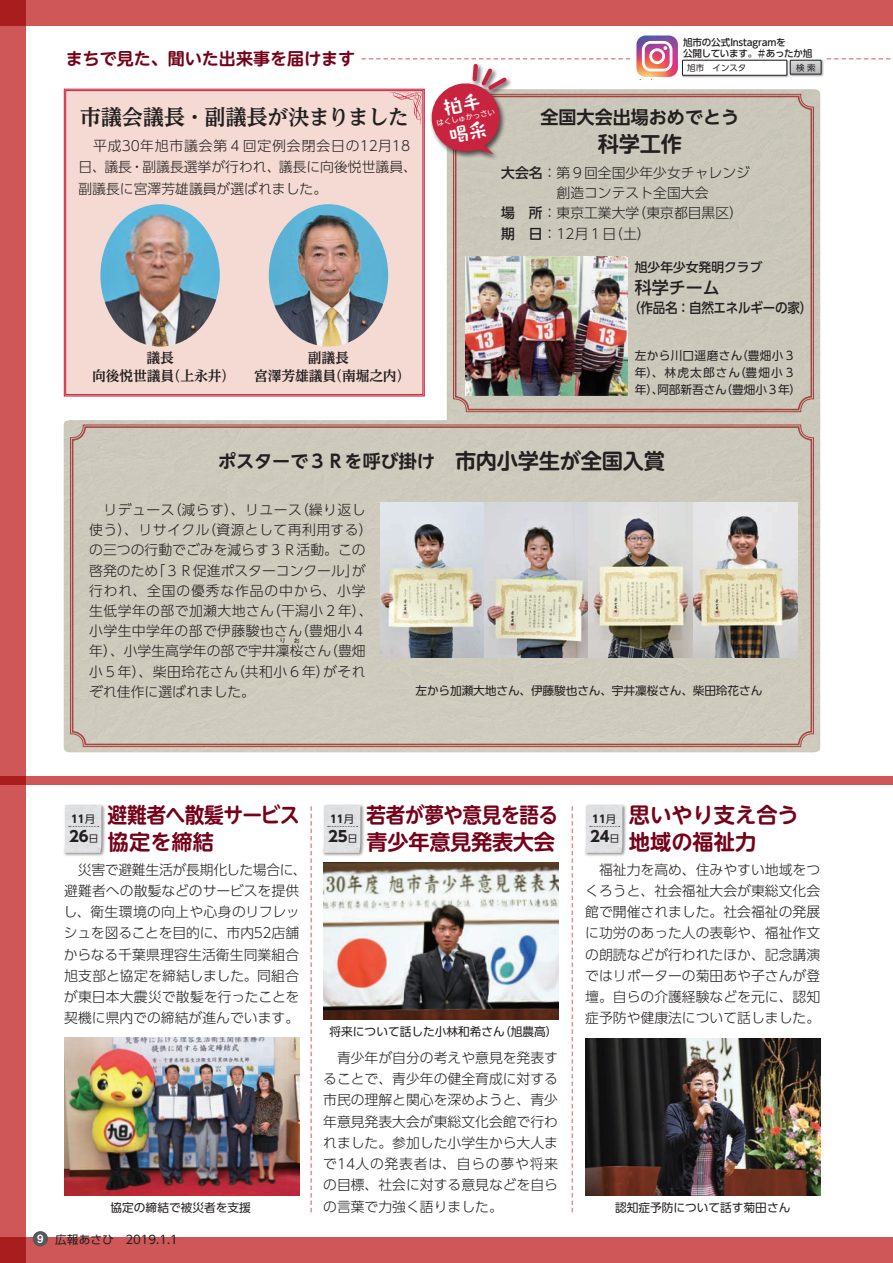
<style>
.page{position:relative;width:893px;height:1263px;background:#fff}
.page>*{position:absolute;margin:0;border:0;box-sizing:border-box;transform-origin:0 0}
.t1{font:700 21.3px/27.6px "UD Shin M Go Pro De";letter-spacing:-.015em;color:#750219;scale:.92 1}
.t2{font:700 21.3px "UD Reimin Pro";letter-spacing:-.015em;color:#231f20}
.t3{font:700 21.3px/27.6px "UD Shin M Go Pro De";letter-spacing:-.015em;color:#750219;scale:.93 1}
.t4{font:700 21.3px/27.6px "UD Shin M Go Pro De";letter-spacing:-.015em;color:#750219}
.t5{font:700 21.3px "UD Shin M Go Pro De";letter-spacing:-.01em;color:#231f20}
.t6{font:700 19.2px/28.7px "Takarhythm Min De";color:#fff}
.t7{font:700 18px "UD Shin Go NT Pro De";color:#231f20}
.t8{font:700 16.95px "UD Shin M Go Pro De";color:#750219}
.t9{font:500 16.95px "UD Shin Go Pro";color:#231f20}
.t10{font:700 14.85px "UD Shin Go Pro";color:#231f20}
.t11{font:300 13.8px/21.3px "UD Shin Go Pro";color:#231f20}
.t12{font:700 13.8px/18.1px "UD Reimin Pro";letter-spacing:-.015em;color:#231f20}
.t13{font:300 13.8px "UD Shin Go Pro";letter-spacing:.06em;color:#231f20}
.t14{font:500 13.8px "UD Shin Go Pro";letter-spacing:-.02em;color:#231f20;scale:.91 1}
.t15{font:300 13.8px "UD Shin Go Pro";letter-spacing:.03em;color:#231f20}
.t16{font:300 13.8px "UD Shin Go Pro";letter-spacing:.035em;color:#231f20}
.t17{font:500 12.75px "UD Shin Go Pro";color:#231f20}
.t18{font:11.7px "UD Shin Go Pro";color:#231f20}
.t19{font:11.7px/17px "UD Shin Go Pro";letter-spacing:.085em;color:#231f20}
.t20{font:11.7px/17px "UD Shin Go Pro";letter-spacing:.025em;color:#231f20}
.t21{font:11.55px "Midashi Go Pro MB31";color:#fff}
.t22{font:700 10.5px "UD Shin Go Pro";color:#231f20}
.t23{font:500 9.6px/11.7px "UD Shin Go Pro";letter-spacing:-.02em;color:#231f20}
.t24{font:9.6px "UD Shin Go Pro";color:#231f20}
.t25{font:8.4px "UD Shin Go Pro";color:#231f20}
.t26{font:7.5px "UD Shin M Go Pro";color:#fff}
.t27{font:300 6.45px "UD Shin Go Pro";color:#231f20}
.s1{font-weight:500}
.s2{font-weight:400}
</style>
<div class="page">
<div style="left:0;top:1237px;width:893px;height:26px;background:#d05758"></div>
<div style="left:0;top:0;width:893px;height:26px;background:#d05758"></div>
<div style="left:0;top:0;width:26px;height:1263px;background:#d05758"></div>
<div style="left:0;top:776px;width:893px;height:8px;background:#d05758"></div>
<svg style="left:827px;top:58px;width:64px;height:2px"></svg>
<img style="left:64px;top:89px;width:756px;height:663px">
<div style="left:453px;top:94px;width:361px;height:318px;background:#cbc7ba"></div>
<div style="left:455px;top:96px;width:357px;height:314px;border:2px solid #d05758;border-radius:13px"></div>
<div style="left:70px;top:424px;width:744px;height:323px;background:#cdcabd"></div>
<div style="left:72px;top:426px;width:740px;height:319px;border:2px solid #d05758;border-radius:13px"></div>
<div style="left:63px;top:88px;width:362px;height:309px;background:#f4dad2"></div>
<div style="left:66px;top:90px;width:357px;height:305px;border:1px solid #c8233f"></div>
<img style="left:323px;top:862px;width:235px;height:158px">
<div style="left:322px;top:803px;width:43px;height:54px;background:#231f20;opacity:.5"></div>
<div style="left:323px;top:805px;width:37px;height:48px;background:#e0e1e3"></div>
<svg style="left:328px;top:826px;width:30px;height:1px"></svg>
<svg style="left:572px;top:806px;width:1px;height:406px"></svg>
<svg style="left:310px;top:806px;width:2px;height:406px"></svg>
<img style="left:64px;top:1038px;width:235px;height:157px">
<div style="left:63px;top:803px;width:43px;height:54px;background:#231f20;opacity:.5"></div>
<div style="left:64px;top:805px;width:37px;height:48px;background:#e0e1e3"></div>
<svg style="left:69px;top:826px;width:30px;height:1px"></svg>
<div style="left:584px;top:803px;width:43px;height:54px;background:#231f20;opacity:.5"></div>
<div style="left:585px;top:805px;width:37px;height:48px;background:#e0e1e3"></div>
<svg style="left:590px;top:826px;width:30px;height:1px"></svg>
<img style="left:465px;top:256px;width:162px;height:139px">
<img style="left:100px;top:204px;width:120px;height:143px">
<img style="left:269px;top:204px;width:119px;height:143px">
<img style="left:585px;top:1039px;width:235px;height:156px">
<img style="left:381px;top:503px;width:416px;height:155px">
<div style="left:429px;top:61px;width:84px;height:99px;background:#231f20;opacity:.75"></div>
<svg style="left:361px;top:58px;width:269px;height:97px"></svg>
<div style="left:33px;top:1231px;width:15px;height:15px;background:#57585a;border-radius:50%"></div>
<img style="left:790px;top:59px;width:34px;height:18px">
<div style="left:790px;top:61px;width:31px;height:14px;background:#595759"></div>
<svg style="left:792px;top:62px;width:27px;height:10px"></svg>
<div style="left:790px;top:60px;width:31px;height:14px;border:1px solid #231f20"></div>
<img style="left:682px;top:59px;width:108px;height:19px">
<div style="left:682px;top:60px;width:105px;height:15px;background:#fff"></div>
<div style="left:682px;top:60px;width:105px;height:15px;border:1px solid #231f20"></div>
<svg style="left:636px;top:35px;width:42px;height:42px"></svg>
<p class="t8" style="left:66px;top:45px;width:291px">まちで見た、聞いた出来事を届けます</p>
<p class="t23" style="left:683px;top:36px;width:131px">旭市の公式Instagramを<br>公開しています。＃あったか旭</p>
<p class="t25" style="left:796px;top:61px;width:21px">検索</p>
<p class="t25" style="left:687px;top:61px;width:61px">旭市　インスタ</p>
<h1 class="t2" style="left:80px;top:99px;width:331px">市議会議長・副議長が決まりました</h1>
<p class="t11" style="left:78px;top:135px;width:340px">　平成30年旭市議会第４回定例会閉会日の12月18日、議長・副議長選挙が行われ、議長に向後悦世議員、副議長に宮澤芳雄議員が選ばれました。</p>
<h2 class="t6" style="left:440px;top:93px;width:40px;rotate:-12deg">拍手喝采</h2>
<p class="t26" style="left:435px;top:118px;width:61px;rotate:-12deg">はくしゅかっさい</p>
<h3 class="t7" style="left:540px;top:103px;width:200px">全国大会出場おめでとう</h3>
<h1 class="t5" style="left:598px;top:126px;width:86px">科学工作</h1>
<p class="t11" style="left:501px;top:162px;width:250px"><span class="s1">大会名</span>：第９回全国少年少女チャレンジ</p>
<p class="t11" style="left:501px;top:182px;width:209px">　　　　創造コンテスト全国大会</p>
<p class="t11" style="left:632px;top:202px;width:112px">（東京都目黒区(</p>
<p class="t11" style="left:501px;top:203px;width:151px;line-height:20.2px"><span class="s1">場　所</span>：東京工業大学<span class="s1">期　日</span>：12月１（日土(</p>
<p class="t17" style="left:635px;top:257px;width:129px">旭少年少女発明クラブ</p>
<p class="t9" style="left:635px;top:273px;width:87px">科学チーム</p>
<p class="t14" style="left:628px;top:297px;width:204px">（作品名：自然エネルギーの家(</p>
<p class="t12" style="left:167px;top:348px;width:70px;text-indent:-20px">議長<br>（上永井(</p>
<p class="t12" style="left:92px;top:366px;width:84px">向後悦世議員</p>
<p class="t12" style="left:329px;top:348px;width:83px;text-indent:-21px">副議長<br>（南堀之内(</p>
<p class="t12" style="left:254px;top:366px;width:84px">宮澤芳雄議員</p>
<p class="t18" style="left:736px;top:346px;width:61px">（豊畑小３</p>
<p class="t20" style="left:734px;top:347px;width:63px;text-indent:-99px">左から川口遥磨さん<br>（豊畑小３</p>
<p class="t19" style="left:721px;top:364px;width:82px;text-indent:-86px">年）、林虎太郎さん<br>（豊畑小３年(</p>
<p class="t18" style="left:635px;top:380px;width:30px">年）、</p>
<p class="t18" style="left:657px;top:380px;width:71px">阿部新吾さん</p>
<h3 class="t7" style="left:218px;top:447px;width:218px">ポスターで３Ｒを呼び掛け</h3>
<p class="t11" style="left:89px;top:498px;width:87px">　リデュース</p>
<p class="t11" style="left:168px;top:498px;width:136px">（減らす）、リユース</p>
<p class="t11" style="left:295px;top:498px;width:72px">（繰り返し</p>
<p class="t11" style="left:89px;top:519px;width:122px">使う）、リサイクル</p>
<p class="t11" style="left:89px;top:539px;width:278px">の三つの行動でごみを減らす３Ｒ活動。この</p>
<p class="t11" style="left:151px;top:559px;width:216px">「３Ｒ促進ポスターコンクールが」</p>
<p class="t16" style="left:203px;top:519px;width:171px">（資源として再利用する(</p>
<p class="t11" style="left:89px;top:559px;width:71px">啓発のため</p>
<p class="t13" style="left:89px;top:579px;width:278px">行われ、全国の優秀な作品の中から、小学</p>
<p class="t11" style="left:267px;top:599px;width:107px">（干潟小２年、(</p>
<p class="t15" style="left:89px;top:599px;width:186px">生低学年の部で加瀬大地さん</p>
<h1 class="t5" style="left:455px;top:444px;width:211px">市内小学生が全国入賞</h1>
<p class="t11" style="left:295px;top:620px;width:72px">（豊畑小４</p>
<p class="t11" style="left:89px;top:620px;width:243px;line-height:20.2px">小学生中学年の部で伊藤駿也さん<br>年）、小学生高学年の部で宇井凜桜さん</p>
<p class="t27" style="left:280px;top:636px;width:8px">り</p>
<p class="t27" style="left:293px;top:636px;width:8px">お</p>
<p class="t11" style="left:323px;top:640px;width:44px;line-height:20.2px">（豊畑がそれ</p>
<p class="t11" style="left:89px;top:661px;width:167px;line-height:20.2px">小５年）、柴田玲花さんぞれ佳作に選ばれました。</p>
<p class="t11" style="left:231px;top:660px;width:100px">（共和小６年）</p>
<p class="t18" style="left:416px;top:681px;width:348px">左から加瀬大地さん、伊藤駿也さん、宇井凜桜さん、柴田玲花さん</p>
<p class="t22" style="left:71px;top:811px;width:26px">11<span class="s2">月</span></p>
<p class="t24" style="left:89px;top:831px;width:11px">日</p>
<p class="t10" style="left:69px;top:824px;width:21px">26</p>
<h1 class="t3" style="left:108px;top:800px;width:208px">避難者へ散髪サービス協定を締結</h1>
<p class="t11" style="left:63px;top:858px;width:245px">　災害で避難生活が長期化した場合に、避難者への散髪などのサービスを提供し、衛生環境の向上や心身のリフレッシュを図ることを目的に、市内52店舗からなる千葉県理容生活衛生同業組合旭支部と協定を締結しました。同組合が東日本大震災で散髪を行ったことを契機に県内での締結が進んでいます。</p>
<p class="t21" style="left:37px;top:1229px;width:8px">9</p>
<p class="t18" style="left:111px;top:1198px;width:142px">協定の締結で被災者を支援</p>
<p class="t18" style="left:55px;top:1230px;width:60px">広報あさひ</p>
<p class="t18" style="left:125px;top:1230px;width:54px">2019.1.1</p>
<p class="t22" style="left:330px;top:811px;width:26px">11<span class="s2">月</span></p>
<p class="t24" style="left:348px;top:831px;width:11px">日</p>
<p class="t10" style="left:328px;top:824px;width:21px">25</p>
<h1 class="t1" style="left:367px;top:800px;width:210px">若者が夢や意見を語る青少年意見発表大会</h1>
<p class="t18" style="left:499px;top:1022px;width:60px">（旭農高(</p>
<p class="t18" style="left:330px;top:1022px;width:177px">将来について話した小林和希さん</p>
<p class="t11" style="left:323px;top:1046px;width:236px;text-align:justify">　青少年が自分の考えや意見を発表することで、青少年の健全育成に対する市民の理解と関心を深めようと、青少年意見発表大会が東総文化会館で行われました。参加した小学生から大人まで14人の発表者は、自らの夢や将来の目標、社会に対する意見などを自らの言葉で力強く語りました。</p>
<p class="t22" style="left:592px;top:811px;width:26px">11<span class="s2">月</span></p>
<p class="t24" style="left:610px;top:831px;width:11px">日</p>
<p class="t10" style="left:590px;top:824px;width:21px">24</p>
<h1 class="t4" style="left:629px;top:800px;width:172px">思いやり支え合う地域の福祉力</h1>
<p class="t11" style="left:585px;top:858px;width:236px;text-align:justify">　福祉力を高め、住みやすい地域をつくろうと、社会福祉大会が東総文化会館で開催されました。社会福祉の発展に功労のあった人の表彰や、福祉作文の朗読などが行われたほか、記念講演ではリポーターの菊田あや子さんが登壇。自らの介護経験などを元に、認知症予防や健康法について話しました。</p>
<p class="t18" style="left:615px;top:1198px;width:177px">認知症予防について話す菊田さん</p>
</div>
